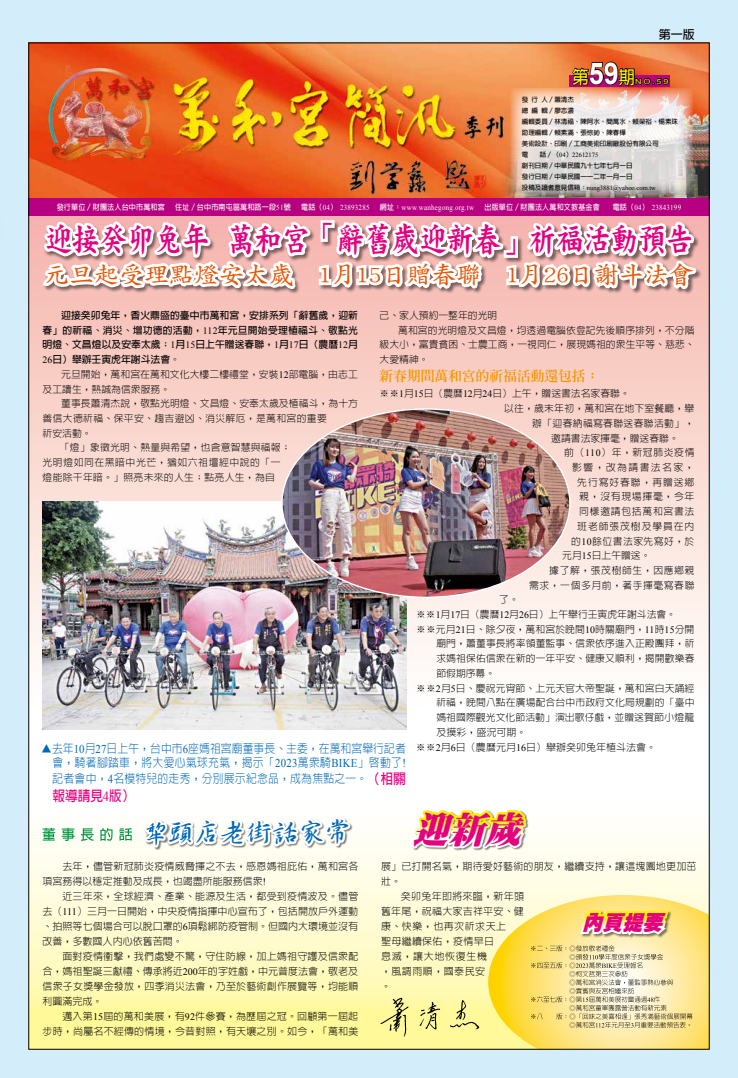
<style>
.page{position:relative;width:738px;height:1078px;background:#fff}
.page>*{position:absolute;margin:0;border:0;box-sizing:border-box;transform-origin:0 0}
.t1{font:italic 900 36px "Inn Ming";color:#e4007f}
.t2{font:33.6px "DF Kai Shu Std W9";color:#e4007f;scale:.81 1}
.t3{font:26px "DF Xing Shu Std W5";color:#0068b7}
.t4{font:700 24px "Zen Kai";color:#ea5504;scale:1.04 1}
.t5{font:italic 900 20px "Lin Gothic";color:#e4007f}
.t6{font:700 18px "New Gothic";color:#fff100;scale:.9 1}
.t7{font:700 14px "Lin Gothic";color:#e4007f;scale:.9 1}
.t8{font:13.7px "Inn Ming Extra";color:#f39700}
.t9{font:300 12px/14.9px "Lin Gothic";letter-spacing:.02em;color:#0068b7;text-align:justify;scale:.9 1}
.t10{font:700 12px "Lin Gothic";color:#000}
.t11{font:300 10px/15px "Lin Gothic";letter-spacing:.02em;color:#000;text-align:justify}
.t12{font:300 10px/15px "Lin Gothic";color:#000}
.t13{font:300 10px "Lin Gothic";letter-spacing:.045em;color:#000}
.t14{font:300 10px "Lin Gothic";letter-spacing:.065em;color:#000}
.t15{font:300 9.8px/14.7px "Lin Gothic";letter-spacing:.01em;color:#000}
.t16{font:700 9.8px/14.7px "Lin Gothic";letter-spacing:.005em;color:#000;text-align:justify}
.t17{font:300 9.8px "Lin Gothic";letter-spacing:.035em;color:#000}
.t18{font:300 9.8px "Lin Gothic";letter-spacing:.06em;color:#000}
.t19{font:300 9.8px "Lin Gothic";letter-spacing:.03em;color:#000}
.t20{font:300 9.8px "Lin Gothic";letter-spacing:.095em;color:#000}
.t21{font:300 9.8px "Lin Gothic";letter-spacing:.075em;color:#000}
.t22{font:300 9.8px "Lin Gothic";letter-spacing:.055em;color:#000}
.t23{font:300 9.8px "Lin Gothic";letter-spacing:.045em;color:#000}
.t24{font:300 9.8px "Lin Gothic";letter-spacing:.145em;color:#000}
.t25{font:7.7px "Times New Roman";letter-spacing:.03em;color:#fff;scale:.91 1}
.t26{font:700 7.7px "Lin Gothic";letter-spacing:.03em;color:#fff;scale:.91 1}
.t27{font:7px "Arial";color:#fff100;scale:1.29 1}
.t28{font:700 6.5px/11px "Lin Gothic";color:#000}
.t29{font:6.5px "Times New Roman";color:#000}
.s1{font-family:"Arial";font-size:30px;color:#fff}
.s2{font-family:"Lin Gothic";font-weight:700}
.s3{font-family:"Times New Roman";font-weight:400}
.s4{font-size:10px}
.s5{font-weight:700;font-size:14px;color:#e4007f}
</style>
<div class="page">
<div style="left:0;top:0;width:737px;height:1077px;background:#d3edfb"></div>
<div style="left:28px;top:43px;width:681px;height:1006px;background:#fff"></div>
<div style="left:28px;top:804px;width:681px;height:245px;background:linear-gradient(to bottom,#fff,#fff896)"></div>
<div style="left:28px;top:213px;width:681px;height:497px;background:linear-gradient(to bottom,#f4b0aa,#fffffd)"></div>
<svg style="left:488px;top:894px;width:219px;height:153px;background:#fee478"></svg>
<img style="left:30px;top:45px;width:677px;height:153px">
<div style="left:28px;top:198px;width:681px;height:17px;background:#b60081"></div>
<img style="left:378px;top:996px;width:102px;height:41px">
<div style="left:580px;top:910px;width:92px;height:28px;background:#000;opacity:.5"></div>
<svg style="left:577px;top:908px;width:93px;height:30px"></svg>
<svg style="left:530px;top:945px;width:162px;height:82px;background:#e5d69e"></svg>
<div style="left:115px;top:431px;width:167px;height:38px;background:#fad9d1"></div>
<img style="left:41px;top:42px;width:657px;height:389px">
<svg style="left:37px;top:552px;width:491px;height:374px"></svg>
<img style="left:43px;top:501px;width:363px;height:228px">
<img style="left:282px;top:409px;width:287px;height:188px">
<p class="t10" style="left:658px;top:29px;width:37px">第一版</p>
<h3 class="t6" style="left:572px;top:68px;width:71px">第<span class="s1">59</span>期</h3>
<p class="t27" style="left:634px;top:77px;width:27px">NO.59</p>
<p class="t28" style="left:521px;top:94px;width:157px">發 行 人／蕭清杰<br>總 編 輯／廖志濃<br>編輯委員／林清福、陳阿水、簡萬水、賴榮裕、楊素珠助理編輯／賴素滿、張悰鈊、陳春樺<br>美術設計、印刷／工商美術印刷廠股份有限公司<br>電</p>
<p class="t29" style="left:539px;top:150px;width:60px"><span class="s2">話／（</span>04<span class="s2">）</span>22612175</p>
<p class="t28" style="left:521px;top:160px;width:112px">創刊日期／中華民國九十七年七月一日發行日期／中華民國一一二年一月一日</p>
<p class="t29" style="left:521px;top:183px;width:135px"><span class="s2">投稿及讀者意見信箱：</span>nung3881@yahoo.com.tw</p>
<p class="t26" style="left:57px;top:203px;width:120px">發行單位／財團法人台中市萬和宮</p>
<p class="t26" style="left:175px;top:203px;width:128px">住址／台中市南屯區萬和路一段<span class="s3">51</span>號</p>
<p class="t25" style="left:301px;top:202px;width:77px"><span class="s2">電話（</span>04<span class="s2">）</span> 23893285</p>
<p class="t25" style="left:379px;top:202px;width:105px"><span class="s2">網址：</span>www.wanhegong.org.tw</p>
<p class="t26" style="left:484px;top:203px;width:128px">出版單位／財團法人萬和文教基金會</p>
<p class="t25" style="left:612px;top:202px;width:77px"><span class="s2">電話（</span>04<span class="s2">）</span> 23843199</p>
<h2 class="t2" style="left:45px;top:221px;width:801px">迎接癸卯兔年 萬和宮「辭舊歲迎新春」祈福活動預告</h2>
<h3 class="t4" style="left:44px;top:263px;width:626px">元旦起受理點燈安太歲 1月15日贈春聯 1月26日謝斗法會</h3>
<p class="t16" style="left:43px;top:308px;width:317px;text-indent:19px">迎接癸卯兔年，香火鼎盛的臺中市萬和宮，安排系列「辭舊歲，迎新春」的祈福、消災、增功德的活動，<span class="s3">112</span>年元旦開始受理植福斗、敬點光明燈、文昌燈以及安奉太歲；<span class="s3">1</span>月<span class="s3">15</span>日上午贈送春聯，<span class="s3">1</span>月<span class="s3">17</span>日（農曆<span class="s3">12</span>月<span class="s3">26</span>日）舉辦壬寅虎年謝斗法會。</p>
<p class="t15" style="left:43px;top:366px;width:316px;text-indent:19px">元旦開始，萬和宮在萬和文化大樓二樓禮堂，安裝<span class="s3">12</span>部電腦，由志工及工讀生，熱誠為信眾服務。</p>
<p class="t15" style="left:61px;top:396px;width:298px">董事長蕭清杰說，敬點光明燈、文昌燈、安奉太歲及植福斗，為十方</p>
<p class="t17" style="left:43px;top:413px;width:285px">善信大德祈福、保平安、趨吉避凶、消災解厄，是萬和宮的重要</p>
<p class="t15" style="left:43px;top:425px;width:51px">祈安活動。</p>
<p class="t15" style="left:60px;top:440px;width:232px">「燈」象徵光明、熱量與希望，也含意智慧與福報；</p>
<p class="t18" style="left:43px;top:457px;width:239px">光明燈如同在黑暗中光芒，猶如六祖壇經中說的「一</p>
<p class="t19" style="left:43px;top:472px;width:234px">燈能除千年暗。」照亮未來的人生；點亮人生，為自</p>
<p class="t15" style="left:379px;top:308px;width:119px">己、家人預約一整年的光明</p>
<p class="t15" style="left:398px;top:322px;width:297px">萬和宮的光明燈及文昌燈，均透過電腦依登記先後順序排列，不分階</p>
<p class="t15" style="left:379px;top:337px;width:316px">級大小，富貴貧困、士農工商，一視同仁，展現媽祖的眾生平等、慈悲、</p>
<p class="t15" style="left:379px;top:352px;width:50px">大愛精神。</p>
<h3 class="t8" style="left:379px;top:369px;width:221px">新春期間萬和宮的祈福活動還包括：</h3>
<p class="t15" style="left:379px;top:386px;width:251px">※※<span class="s3">1</span>月<span class="s3">15</span>日（農曆<span class="s3">12</span>月<span class="s3">24</span>日）上午，贈送書法名家春聯。</p>
<p class="t15" style="left:504px;top:401px;width:192px">以往，歲末年初，萬和宮在地下室餐廳，舉</p>
<p class="t17" style="left:532px;top:418px;width:163px">辦「迎春納福寫春聯送春聯活動」，</p>
<p class="t15" style="left:551px;top:430px;width:129px">邀請書法家揮毫，贈送春聯。</p>
<p class="t15" style="left:564px;top:445px;width:132px">前（<span class="s3">110</span>）年，新冠肺炎疫情</p>
<p class="t24" style="left:572px;top:462px;width:124px">影響，改為請書法名家，</p>
<p class="t20" style="left:577px;top:477px;width:119px">先行寫好春聯，再贈送鄉</p>
<p class="t21" style="left:579px;top:491px;width:116px">親，沒有現場揮毫，今年</p>
<p class="t21" style="left:579px;top:506px;width:116px">同樣邀請包括萬和宮書法</p>
<p class="t20" style="left:577px;top:521px;width:119px">班老師張茂樹及學員在內</p>
<p class="t23" style="left:571px;top:535px;width:125px">的<span class="s3">10</span>餘位書法家先寫好，於</p>
<p class="t15" style="left:562px;top:548px;width:90px">元月<span class="s3">15</span>日上午贈送。</p>
<p class="t18" style="left:549px;top:565px;width:146px">據了解，張茂樹師生，因應鄉親</p>
<p class="t22" style="left:529px;top:580px;width:167px">需求，一個多月前，著手揮毫寫春聯</p>
<p class="t15" style="left:499px;top:592px;width:21px">了。</p>
<p class="t15" style="left:416px;top:607px;width:261px">※※<span class="s3">1</span>月<span class="s3">17</span>日（農曆<span class="s3">12</span>月<span class="s3">26</span>日）上午舉行壬寅虎年謝斗法會。</p>
<p class="t15" style="left:416px;top:621px;width:279px">※※元月<span class="s3">21</span>日、除夕夜，萬和宮於晚間<span class="s3">10</span>時關廟門，<span class="s3">11</span>時<span class="s3">15</span>分開</p>
<p class="t15" style="left:436px;top:636px;width:259px">廟門，蕭董事長將率領董監事、信眾依序進入正殿團拜，祈</p>
<p class="t15" style="left:436px;top:651px;width:259px">求媽祖保佑信眾在新的一年平安、健康又順利，揭開歡樂春</p>
<p class="t15" style="left:436px;top:665px;width:60px">節假期序幕。</p>
<p class="t15" style="left:416px;top:680px;width:279px">※※<span class="s3">2</span>月<span class="s3">5</span>日、慶祝元宵節、上元天官大帝聖誕，萬和宮白天誦經</p>
<p class="t15" style="left:436px;top:695px;width:259px">祈福，晚間八點在廣場配合台中市政府文化局規劃的「臺中</p>
<p class="t15" style="left:436px;top:710px;width:259px">媽祖國際觀光文化節活動」演出歌仔戲，並贈送<span class="s4">賀節小燈籠</span></p>
<p class="t12" style="left:415px;top:724px;width:242px;text-indent:20px">及摸彩，盛況可期。<br>※※<span class="s3">2</span>月<span class="s3">6</span>日（農曆元月<span class="s3">16</span>日）舉辦癸卯兔年植斗法會。</p>
<p class="t9" style="left:52px;top:740px;width:394px;text-indent:-11px">▲去年<span class="s3">10</span>月<span class="s3">27</span>日上午，台中市<span class="s3">6</span>座媽祖宮廟董事長、主委，在萬和宮舉行記者會，騎著腳踏車，將大愛心氣球充氣，揭示「<span class="s3">2023</span>萬眾騎<span class="s3">BIKE</span>」啟動了<span class="s3">!</span>記者會中，<span class="s3">4</span>名模特兒的走秀，分別展示紀念品，成為焦點之一。<span class="s5">（相關</span></p>
<h3 class="t7" style="left:52px;top:788px;width:92px">報導請見<span class="s3">4</span>版）</h3>
<h3 class="t3" style="left:168px;top:817px;width:183px">頭店老街話家常</h3>
<p class="t11" style="left:43px;top:858px;width:317px;text-indent:20px">去年，儘管新冠肺炎疫情威脅揮之不去，感恩媽祖庇佑，萬和宮各項宮務得以穩定推動及成長，也竭盡所能服務信眾<span class="s3">!</span></p>
<p class="t11" style="left:43px;top:888px;width:317px;text-indent:20px">近三年來，全球經濟、產業、能源及生活，都受到疫情波及。儘管去（<span class="s3">111</span>）三月一日開始，中央疫情指揮中心宣布了，包括開放戶外運動、拍照等七個場合可以脫口罩的<span class="s3">6</span>項鬆綁防疫管制。但國內大環境並沒有改善，多數國人內心依舊苦悶。</p>
<p class="t11" style="left:43px;top:948px;width:317px;text-indent:20px">面對疫情衝擊，我們處變不驚，守住防線，加上媽祖守護及信眾配合，媽祖聖誕三獻禮、傳承將近<span class="s3">200</span>年的字姓戲，中元普度法會，敬老及信眾子女獎學金發放，四季消災法會，乃至於藝術創作展覽等，均能順利圓滿完成。</p>
<p class="t11" style="left:43px;top:1008px;width:317px;text-align:right">邁入第<span class="s3">15</span>屆的萬和美展，有<span class="s3">92</span>件參賽，為歷屆之冠。回顧第一屆起<br>步時，尚屬名不經傳的情境，今昔對照，有天壤之別。如今，「萬和美</p>
<h1 class="t1" style="left:412px;top:810px;width:119px">迎新歲</h1>
<p class="t11" style="left:381px;top:858px;width:317px">展」已打開名氣，期待愛好藝術的朋友，繼續支持，讓這塊園地更加茁</p>
<p class="t11" style="left:381px;top:873px;width:21px">壯。</p>
<p class="t11" style="left:400px;top:888px;width:124px">癸卯兔年即將來臨，新年頭</p>
<p class="t11" style="left:381px;top:903px;width:144px">舊年尾，祝福大家吉祥平安、健</p>
<p class="t13" style="left:381px;top:921px;width:126px">康、快樂，也再次祈求天上</p>
<p class="t11" style="left:381px;top:933px;width:114px">聖母繼續保佑，疫情早日</p>
<p class="t14" style="left:381px;top:951px;width:107px">息滅，讓大地恢復生機</p>
<p class="t13" style="left:381px;top:966px;width:105px">，風調雨順，國泰民安</p>
<p class="t11" style="left:381px;top:978px;width:11px">。</p>
<h3 class="t5" style="left:581px;top:912px;width:87px">內頁提要</h3>
</div>
